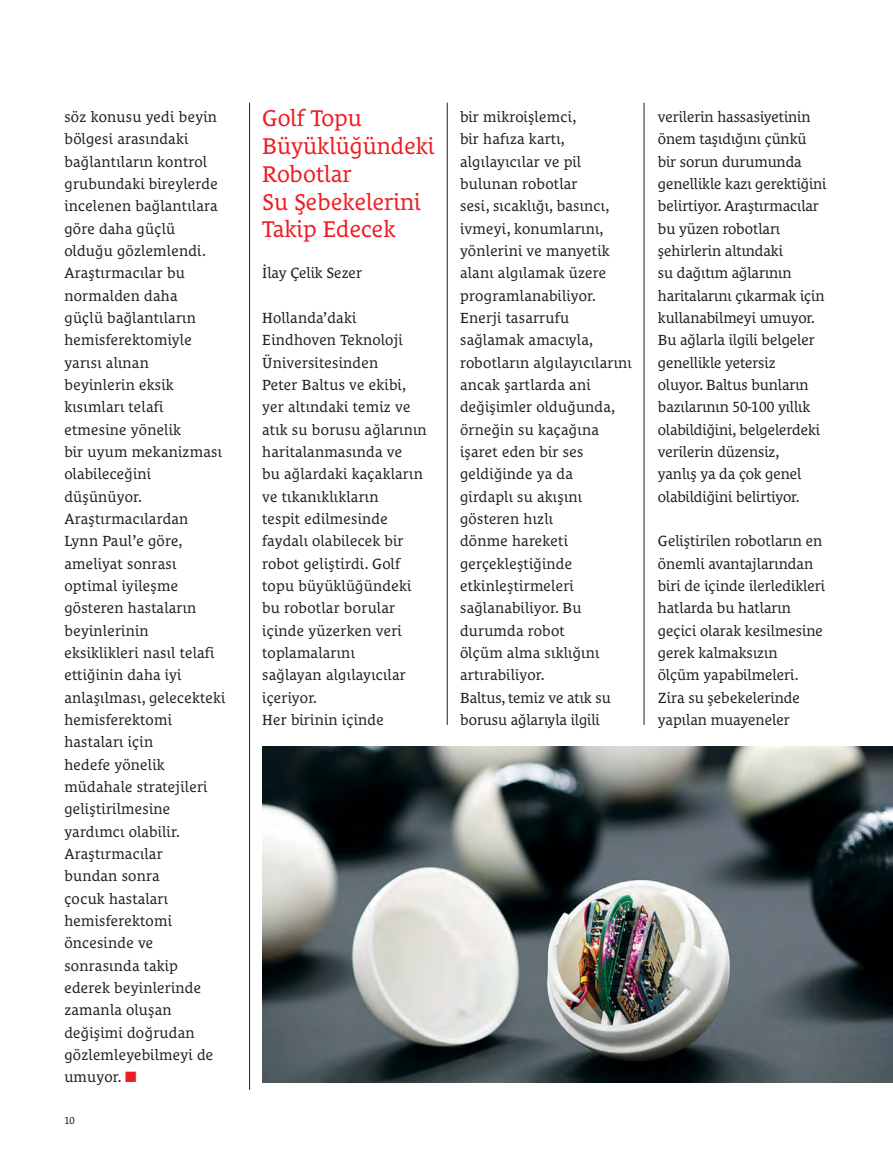
<style>
.page{position:relative;width:893px;height:1169px;background:#fff}
.page>*{position:absolute;margin:0;border:0;box-sizing:border-box;transform-origin:0 0}
.t1{font:23.25px/27.9px "Le Monde Courrier Pro";color:#ee1d23}
.t2{font:15px/22.4px "Le Monde Courrier Pro";letter-spacing:.015em;color:#231f20}
.t3{font:15px/22.4px "Le Monde Courrier Pro";letter-spacing:-.005em;color:#231f20}
.t4{font:10.35px "Le Monde Courrier Pro";color:#231f20}
.s1{color:#ee1d23}
</style>
<div class="page">
<hr style="left:249px;top:103px;width:1px;height:986px;background:#231f20">
<hr style="left:643px;top:103px;width:1px;height:621px;background:#231f20">
<hr style="left:447px;top:103px;width:1px;height:621px;background:#231f20">
<img style="left:262px;top:746px;width:630px;height:336px">
<p class="t2" style="left:64px;top:104px;width:162px">söz konusu yedi beyin bölgesi arasındaki bağlantıların kontrol grubundaki bireylerde incelenen bağlantılara göre daha güçlü olduğu gözlemlendi.<br>Araştırmacılar bu normalden daha<br>güçlü bağlantıların hemisferektomiyle yarısı alınan<br>beyinlerin eksik kısımları telafi etmesine yönelik<br>bir uyum mekanizması olabileceğini düşünüyor.<br>Araştırmacılardan<br>Lynn Paul’e göre, ameliyat sonrası optimal iyileşme gösteren hastaların beyinlerinin eksiklikleri nasıl telafi ettiğinin daha iyi anlaşılması, gelecekteki hemisferektomi hastaları için<br>hedefe yönelik müdahale stratejileri geliştirilmesine yardımcı olabilir.<br>Araştırmacılar<br>bundan sonra<br>çocuk hastaları hemisferektomi öncesinde ve sonrasında takip ederek beyinlerinde zamanla oluşan değişimi doğrudan gözlemleyebilmeyi de umuyor. <span class="s1">■</span></p>
<h1 class="t1" style="left:262px;top:101px;width:174px">Golf Topu<br>Büyüklüğündeki<br>Robotlar<br>Su Şebekelerini<br>Takip Edecek</h1>
<p class="t2" style="left:262px;top:260px;width:101px">İlay Çelik Sezer</p>
<p class="t2" style="left:262px;top:305px;width:166px">Hollanda’daki<br>Eindhoven Teknoloji<br>Üniversitesinden<br>Peter Baltus ve ekibi, yer altındaki temiz ve atık su borusu ağlarının haritalanmasında ve<br>bu ağlardaki kaçakların ve tıkanıklıkların<br>tespit edilmesinde faydalı olabilecek bir robot geliştirdi. Golf topu büyüklüğündeki bu robotlar borular içinde yüzerken veri toplamalarını<br>sağlayan algılayıcılar içeriyor.<br>Her birinin içinde</p>
<p class="t4" style="left:64px;top:1111px;width:12px">10</p>
<p class="t2" style="left:460px;top:104px;width:173px">bir mikroişlemci,<br>bir hafıza kartı, algılayıcılar ve pil bulunan robotlar<br>sesi, sıcaklığı, basıncı, ivmeyi, konumlarını, yönlerini ve manyetik alanı algılamak üzere programlanabiliyor.<br>Enerji tasarrufu sağlamak amacıyla, robotların algılayıcılarını ancak şartlarda ani değişimler olduğunda, örneğin su kaçağına işaret eden bir ses geldiğinde ya da<br>girdaplı su akışını gösteren hızlı<br>dönme hareketi gerçekleştiğinde etkinleştirmeleri sağlanabiliyor. Bu durumda robot<br>ölçüm alma sıklığını artırabiliyor.<br>Baltus, temiz ve atık su borusu ağlarıyla ilgili</p>
<p class="t3" style="left:658px;top:104px;width:170px">verilerin hassasiyetinin önem taşıdığını çünkü bir sorun durumunda genellikle kazı gerektiğini belirtiyor. Araştırmacılar bu yüzen robotları şehirlerin altındaki<br>su dağıtım ağlarının haritalarını çıkarmak için kullanabilmeyi umuyor.<br>Bu ağlarla ilgili belgeler genellikle yetersiz<br>oluyor. Baltus bunların bazılarının 50-100 yıllık olabildiğini, belgelerdeki verilerin düzensiz,<br>yanlış ya da çok genel olabildiğini belirtiyor.</p>
<p class="t2" style="left:658px;top:528px;width:169px">Geliştirilen robotların en önemli avantajlarından biri de içinde ilerledikleri hatlarda bu hatların geçici olarak kesilmesine gerek kalmaksızın<br>ölçüm yapabilmeleri.<br>Zira su şebekelerinde yapılan muayeneler</p>
</div>
